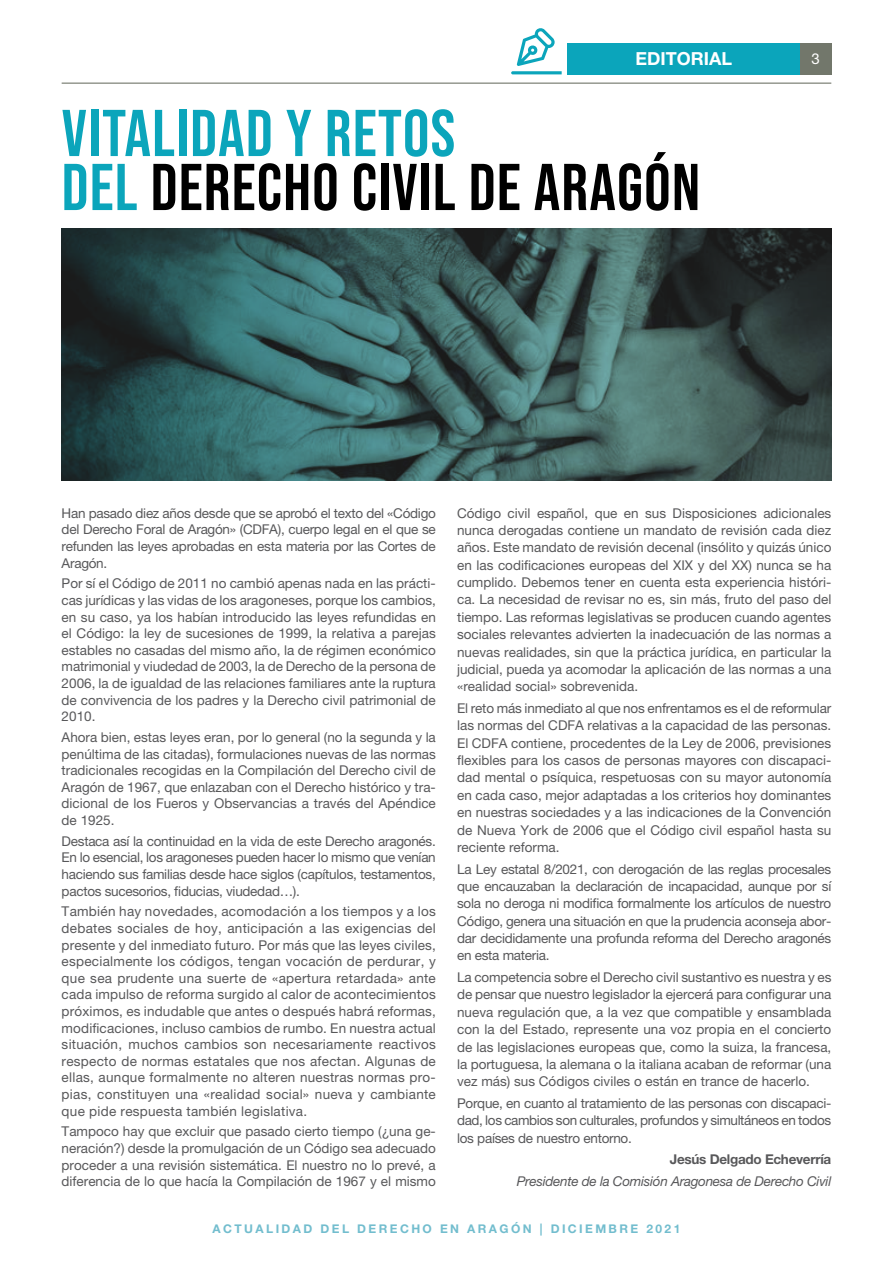
<style>
.page{position:relative;width:893px;height:1263px;background:#fff}
.page>*{position:absolute;margin:0;border:0;box-sizing:border-box;transform-origin:0 0}
.t1{font:700 66px/54px "Bebas Neue Pro";letter-spacing:.02em;color:#000}
.t2{font:700 18px "Helvetica Neue LT Pro";color:#fff}
.t3{font:15px "Helvetica Neue LT Pro";color:#fff}
.t4{font:13.5px/16.6px "Helvetica Neue LT Pro";color:#58585a;text-align:justify}
.t5{font:italic 13.5px "Helvetica Neue LT Pro";letter-spacing:-.02em;color:#58585a}
.t6{font:700 13.5px "Helvetica Neue LT Pro";letter-spacing:-.02em;color:#58585a}
.t7{font:700 12px "Helvetica Neue LT Pro";letter-spacing:.2em;color:#72bdce}
.s1{color:#0ba5bb}
</style>
<div class="page">
<img style="left:62px;top:228px;width:769px;height:252px">
<hr style="left:62px;top:83px;width:769px;height:1px;background:#72776b">
<div style="left:800px;top:43px;width:31px;height:31px;background:#72776b"></div>
<div style="left:568px;top:43px;width:232px;height:31px;background:#0ba5bb"></div>
<svg style="left:511px;top:28px;width:51px;height:46px"></svg>
<h2 class="t2" style="left:635px;top:48px;width:98px">EDITORIAL</h2>
<p class="t3" style="left:811px;top:50px;width:10px">3</p>
<h1 class="t1" style="left:62px;top:105px;width:640px"><span class="s1">VITALIDAD Y RETOS<br>DEL</span> DERECHO CIVIL DE ARAGÓN</h1>
<p class="t4" style="left:62px;top:504px;width:376px">Han pasado diez años desde que se aprobó el texto del «Código del Derecho Foral de Aragón» (CDFA), cuerpo legal en el que se refunden las leyes aprobadas en esta materia por las Cortes de Aragón.</p>
<p class="t4" style="left:62px;top:575px;width:376px">Por sí el Código de 2011 no cambió apenas nada en las prácti&shy;cas jurídicas y las vidas de los aragoneses, porque los cambios, en su caso, ya los habían introducido las leyes refundidas en el Código: la ley de sucesiones de 1999, la relativa a parejas estables no casadas del mismo año, la de régimen económico matrimonial y viudedad de 2003, la de Derecho de la persona de 2006, la de igualdad de las relaciones familiares ante la ruptura de convivencia de los padres y la Derecho civil patrimonial de 2010.</p>
<p class="t4" style="left:62px;top:729px;width:376px">Ahora bien, estas leyes eran, por lo general (no la segunda y la penúltima de las citadas), formulaciones nuevas de las normas tradicionales recogidas en la Compilación del Derecho civil de Aragón de 1967, que enlazaban con el Derecho histórico y tra&shy;dicional de los Fueros y Observancias a través del Apéndice de 1925.</p>
<p class="t4" style="left:62px;top:832px;width:376px">Destaca así la continuidad en la vida de este Derecho aragonés.<br>En lo esencial, los aragoneses pueden hacer lo mismo que venían haciendo sus familias desde hace siglos (capítulos, testamentos, pactos sucesorios, fiducias, viudedad…).</p>
<p class="t4" style="left:62px;top:903px;width:376px">También hay novedades, acomodación a los tiempos y a los debates sociales de hoy, anticipación a las exigencias del presente y del inmediato futuro. Por más que las leyes civiles, especialmente los códigos, tengan vocación de perdurar, y que sea prudente una suerte de «apertura retardada» ante cada impulso de reforma surgido al calor de acontecimientos próximos, es indudable que antes o después habrá reformas, modificaciones, incluso cambios de rumbo. En nuestra actual situación, muchos cambios son necesariamente reactivos respecto de normas estatales que nos afectan. Algunas de ellas, aunque formalmente no alteren nuestras normas pro&shy;pias, constituyen una «realidad social» nueva y cambiante que pide respuesta también legislativa.</p>
<p class="t4" style="left:62px;top:1123px;width:376px">Tampoco hay que excluir que pasado cierto tiempo (¿una ge&shy;neración?) desde la promulgación de un Código sea adecuado proceder a una revisión sistemática. El nuestro no lo prevé, a diferencia de lo que hacía la Compilación de 1967 y el mismo</p>
<p class="t4" style="left:457px;top:504px;width:376px;line-height:17.4px">Código civil español, que en sus Disposiciones adicionales nunca derogadas contiene un mandato de revisión cada diez años. Este mandato de revisión decenal (insólito y quizás único en las codificaciones europeas del XIX y del XX) nunca se ha cumplido. Debemos tener en cuenta esta experiencia históri&shy;ca. La necesidad de revisar no es, sin más, fruto del paso del tiempo. Las reformas legislativas se producen cuando agentes sociales relevantes advierten la inadecuación de las normas a nuevas realidades, sin que la práctica jurídica, en particular la judicial, pueda ya acomodar la aplicación de las normas a una «realidad social» sobrevenida.</p>
<p class="t4" style="left:457px;top:699px;width:376px;line-height:17.4px">El reto más inmediato al que nos enfrentamos es el de reformular las normas del CDFA relativas a la capacidad de las personas.<br>El CDFA contiene, procedentes de la Ley de 2006, previsiones flexibles para los casos de personas mayores con discapaci&shy;dad mental o psíquica, respetuosas con su mayor autonomía en cada caso, mejor adaptadas a los criterios hoy dominantes en nuestras sociedades y a las indicaciones de la Convención de Nueva York de 2006 que el Código civil español hasta su reciente reforma.</p>
<p class="t4" style="left:457px;top:860px;width:376px;line-height:17.4px">La Ley estatal 8/2021, con derogación de las reglas procesales que encauzaban la declaración de incapacidad, aunque por sí sola no deroga ni modifica formalmente los artículos de nuestro Código, genera una situación en que la prudencia aconseja abor&shy;dar decididamente una profunda reforma del Derecho aragonés en esta materia.</p>
<p class="t4" style="left:457px;top:968px;width:376px;line-height:17.4px">La competencia sobre el Derecho civil sustantivo es nuestra y es de pensar que nuestro legislador la ejercerá para configurar una nueva regulación que, a la vez que compatible y ensamblada con la del Estado, represente una voz propia en el concierto de las legislaciones europeas que, como la suiza, la francesa, la portuguesa, la alemana o la italiana acaban de reformar (una vez más) sus Códigos civiles o están en trance de hacerlo.</p>
<p class="t4" style="left:457px;top:1094px;width:376px;line-height:17.4px">Porque, en cuanto al tratamiento de las personas con discapaci&shy;dad, los cambios son culturales, profundos y simultáneos en todos los países de nuestro entorno.</p>
<p class="t6" style="left:670px;top:1151px;width:163px">Jesús Delgado Echeverría</p>
<p class="t5" style="left:517px;top:1173px;width:316px">Presidente de la Comisión Aragonesa de Derecho Civil</p>
<p class="t7" style="left:213px;top:1221px;width:469px">ACTUALIDAD DEL DERECHO EN ARAGÓN | DICIEMBRE 2021</p>
</div>
